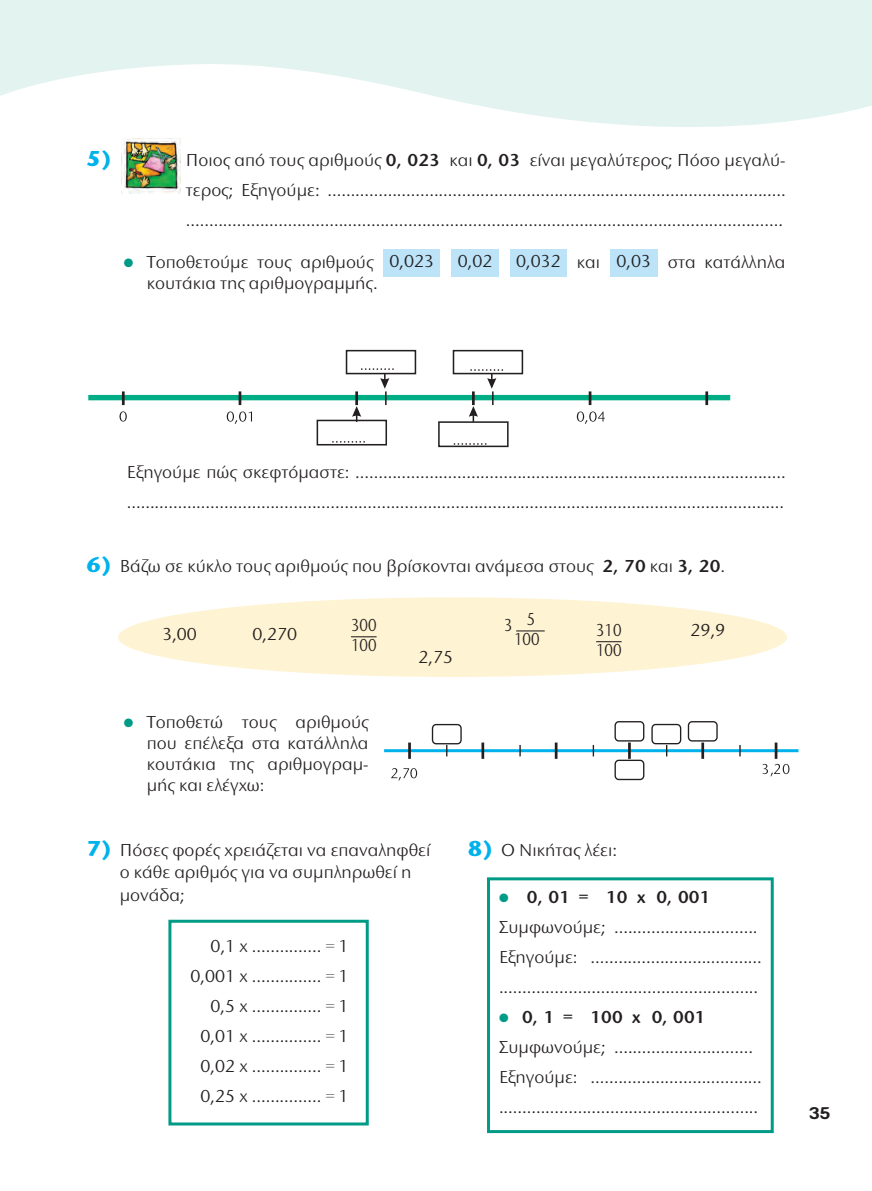
<style>
.page{position:relative;width:872px;height:1191px;background:#fff}
.page>*{position:absolute;margin:0;border:0;box-sizing:border-box;transform-origin:0 0}
.t1{font:700 22.5px "Stone Sans ITC Hel";color:#00b2eb}
.t2{font:18px/30px "Stone Sans ITC Hel";color:#231f20}
.t3{font:18px/19.5px "Stone Sans ITC Hel";color:#231f20;scale:.85 1}
.t4{font:16.5px "CF Milk";color:#231f20;scale:1.2 1}
.s1{font-weight:600}
.s2{color:#009b87}
.s3{font-weight:700;font-size:22.5px;color:#00b2eb}
</style>
<div class="page">
<svg style="left:0;top:11px;width:871px;height:116px;fill:#e3f3f0"></svg>
<div style="left:0;top:0;width:871px;height:11px;background:#e3f3f0"></div>
<div style="left:346px;top:350px;width:70px;height:24px;border:2px solid #231f20"></div>
<div style="left:438px;top:421px;width:70px;height:26px;border:2px solid #231f20"></div>
<svg style="left:453px;top:443px;width:33px;height:2px"></svg>
<div style="left:452px;top:350px;width:71px;height:24px;border:2px solid #231f20"></div>
<div style="left:316px;top:420px;width:71px;height:25px;border:2px solid #231f20"></div>
<svg style="left:332px;top:441px;width:33px;height:1px"></svg>
<svg style="left:88px;top:368px;width:643px;height:56px"></svg>
<div style="left:487px;top:877px;width:286px;height:256px;border:3px solid #009b87"></div>
<div style="left:168px;top:919px;width:201px;height:206px;border:3px solid #009b87"></div>
<div style="left:610px;top:249px;width:47px;height:28px;background:#bce3f8"></div>
<div style="left:510px;top:249px;width:56px;height:28px;background:#bce3f8"></div>
<div style="left:451px;top:249px;width:47px;height:28px;background:#bce3f8"></div>
<div style="left:384px;top:249px;width:56px;height:28px;background:#bce3f8"></div>
<img style="left:121px;top:138px;width:59px;height:55px">
<div style="left:118px;top:597px;width:669px;height:80px;background:#fef3d2;border-radius:50%"></div>
<svg style="left:351px;top:636px;width:25px;height:1px"></svg>
<svg style="left:596px;top:641px;width:25px;height:1px"></svg>
<svg style="left:516px;top:630px;width:28px;height:1px"></svg>
<svg style="left:384px;top:739px;width:414px;height:41px"></svg>
<div style="left:614px;top:721px;width:30px;height:20px;border:1px solid #231f20;border-radius:4px"></div>
<div style="left:687px;top:721px;width:30px;height:20px;border:1px solid #231f20;border-radius:4px"></div>
<div style="left:615px;top:760px;width:28px;height:19px;background:#fff;border-radius:4px"></div>
<div style="left:614px;top:759px;width:30px;height:21px;border:1px solid #231f20;border-radius:4px"></div>
<div style="left:652px;top:724px;width:28px;height:19px;background:#fff;border-radius:4px"></div>
<div style="left:651px;top:724px;width:30px;height:20px;border:1px solid #231f20;border-radius:4px"></div>
<div style="left:432px;top:724px;width:29px;height:19px;background:#fff;border-radius:4px"></div>
<div style="left:432px;top:724px;width:29px;height:20px;border:1px solid #231f20;border-radius:4px"></div>
<p class="t1" style="left:86px;top:151px;width:27px">5)</p>
<p class="t2" style="left:186px;top:147px;width:601px;text-align:justify">Ποιος από τους αριθμούς <span class="s1">0, 023</span> και <span class="s1">0, 03</span> είναι μεγαλύτερος; Πόσο μεγαλύ - τερος; Εξηγούμε: ................................................................................................... .................................................................................................................................</p>
<p class="t2" style="left:124px;top:249px;width:251px"><span class="s2">●</span> Τοποθετούμε τους αριθμούς</p>
<p class="t2" style="left:576px;top:249px;width:25px">και</p>
<p class="t2" style="left:667px;top:249px;width:119px">στα κατάλληλα</p>
<p class="t2" style="left:147px;top:270px;width:232px">κουτά κια της αριθμογραμμής.</p>
<p class="t2" style="left:389px;top:248px;width:46px">0,023</p>
<p class="t2" style="left:458px;top:248px;width:36px">0,02</p>
<p class="t2" style="left:516px;top:248px;width:46px">0,032</p>
<p class="t2" style="left:616px;top:248px;width:36px">0,03</p>
<p class="t2" style="left:127px;top:458px;width:660px">Eξηγούμε πώς σκεφτόμαστε: ............................................................................................. ..............................................................................................................................................</p>
<p class="t2" style="left:86px;top:553px;width:640px"><span class="s3">6)</span> Bάζω σε κύκλο τους αριθμούς που βρίσκονται ανάμεσα στους <span class="s1">2, 70</span> και <span class="s1">3, 20</span>.</p>
<p class="t3" style="left:504px;top:616px;width:43px;line-height:16.5px;text-align:center">3 5<br>100</p>
<p class="t3" style="left:351px;top:617px;width:32px">300<br>100</p>
<p class="t3" style="left:596px;top:622px;width:32px">310<br>100</p>
<p class="t2" style="left:162px;top:621px;width:36px">3,00</p>
<p class="t2" style="left:252px;top:621px;width:46px">0,270</p>
<p class="t2" style="left:690px;top:617px;width:36px">29,9</p>
<p class="t2" style="left:418px;top:644px;width:36px">2,75</p>
<p class="t2" style="left:147px;top:713px;width:223px;line-height:21px;text-align:justify;text-indent:-23px"><span class="s2">●</span> Τοποθετώ τους αριθμούς που επέλεξα στα κατάλληλα κου τά κια της αριθμογραμ&shy;μής και ελέγ χω:</p>
<p class="t2" style="left:86px;top:836px;width:345px"><span class="s3">7)</span> Πόσες φορές χρειάζεται να επαναληφθεί</p>
<p class="t2" style="left:468px;top:836px;width:151px"><span class="s3">8)</span> Ο Νικήτας λέει:</p>
<p class="t2" style="left:120px;top:863px;width:293px;line-height:22.5px">ο κάθε αριθμός για να συμπληρωθεί η μονάδα;</p>
<p class="t2" style="left:499px;top:884px;width:264px"><span class="s2">●</span> <span class="s1">0, 01 = 10 x 0, 001<br></span>Συμφωνούμε; ...............................<br>Εξηγούμε: ..................................... ........................................................</p>
<p class="t2" style="left:499px;top:1004px;width:264px"><span class="s2">●</span> <span class="s1">0, 1 = 100 x 0, 001<br></span>Συμφωνούμε; ..............................<br>Εξηγούμε: ..................................... ........................................................</p>
<p class="t2" style="left:191px;top:932px;width:159px;text-align:right">0,1 x ............... = 1<br>0,001 x ............... = 1<br>0,5 x ............... = 1<br>0,01 x ............... = 1<br>0,02 x ............... = 1<br>0,25 x ............... = 1</p>
<p class="t4" style="left:809px;top:1104px;width:19px">35</p>
</div>
